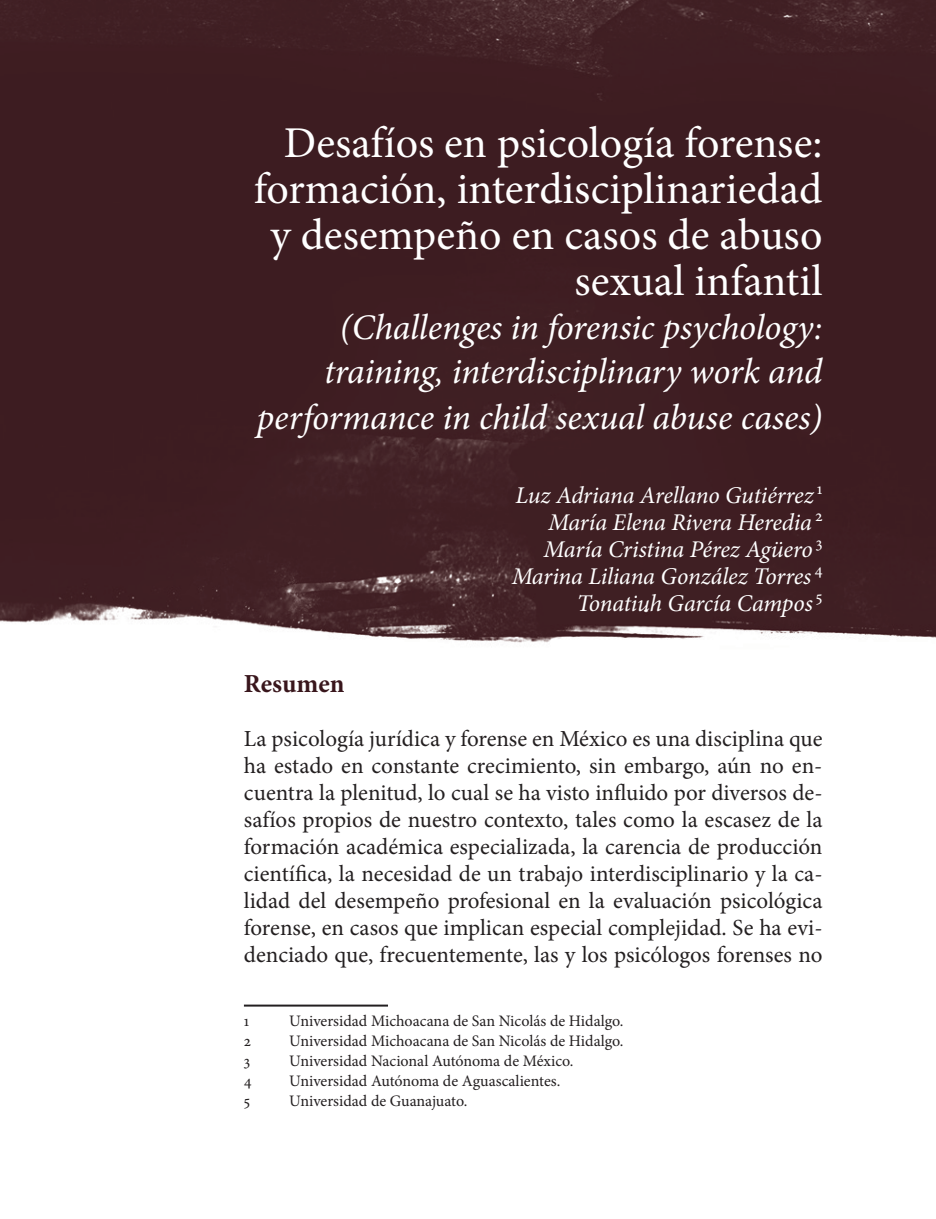
<style>
.page{position:relative;width:936px;height:1219px;background:#fff}
.page>*{position:absolute;margin:0;border:0;box-sizing:border-box;transform-origin:0 0}
.t1{font:44px/46px "Minion Pro";color:#fff;text-align:right}
.t2{font:italic 36px/45px "Minion Pro";letter-spacing:-.01em;color:#fff;text-align:right}
.t3{font:700 26px "Minion Pro";color:#39161c}
.t4{font:italic 24px/27px "Minion Pro";letter-spacing:-.015em;color:#fff;text-align:right}
.t5{font:23px/27px "Minion Pro";color:#231f20;text-align:justify}
.t6{font:16px "Minion Pro";letter-spacing:-.005em;color:#231f20}
</style>
<div class="page">
<img style="left:0;top:0;width:935px;height:1006px">
<hr style="left:244px;top:1005px;width:144px;height:2px;background:#231f20">
<h1 class="t1" style="left:254px;top:120px;width:570px">Desafíos en psicología forense: formación, interdisciplinariedad y desempeño en casos de abuso sexual infantil</h1>
<h2 class="t2" style="left:257px;top:305px;width:567px">(Challenges in forensic psychology: training, interdisciplinary work and performance in child sexual abuse cases)</h2>
<p class="t4" style="left:511px;top:482px;width:312px">Luz Adriana Arellano Gutiérrez <sup>1<br></sup>María Elena Rivera Heredia <sup>2<br></sup>María Cristina Pérez Agüero <sup>3<br></sup>Marina Liliana González Torres <sup>4<br></sup>Tonatiuh García Campos <sup>5</sup></p>
<p class="t3" style="left:244px;top:665px;width:102px">Resumen</p>
<p class="t5" style="left:244px;top:725px;width:580px">La psicología jurídica y forense en México es una disciplina que ha estado en constante crecimiento, sin embargo, aún no en&shy;cuentra la plenitud, lo cual se ha visto influido por diversos de&shy;safíos propios de nuestro contexto, tales como la escasez de la formación académica especializada, la carencia de producción científica, la necesidad de un trabajo interdisciplinario y la ca&shy;lidad del desempeño profesional en la evaluación psicológica forense, en casos que implican especial complejidad. Se ha evi&shy;denciado que, frecuentemente, las y los psicólogos forenses no</p>
<p class="t6" style="left:244px;top:1010px;width:7px">1</p>
<p class="t6" style="left:289px;top:1010px;width:336px">Universidad Michoacana de San Nicolás de Hidalgo.</p>
<p class="t6" style="left:244px;top:1030px;width:9px">2</p>
<p class="t6" style="left:289px;top:1030px;width:336px">Universidad Michoacana de San Nicolás de Hidalgo.</p>
<p class="t6" style="left:244px;top:1050px;width:8px">3</p>
<p class="t6" style="left:289px;top:1050px;width:285px">Universidad Nacional Autónoma de México.</p>
<p class="t6" style="left:244px;top:1070px;width:9px">4</p>
<p class="t6" style="left:289px;top:1070px;width:272px">Universidad Autónoma de Aguascalientes.</p>
<p class="t6" style="left:244px;top:1090px;width:8px">5</p>
<p class="t6" style="left:289px;top:1090px;width:179px">Universidad de Guanajuato.</p>
</div>
